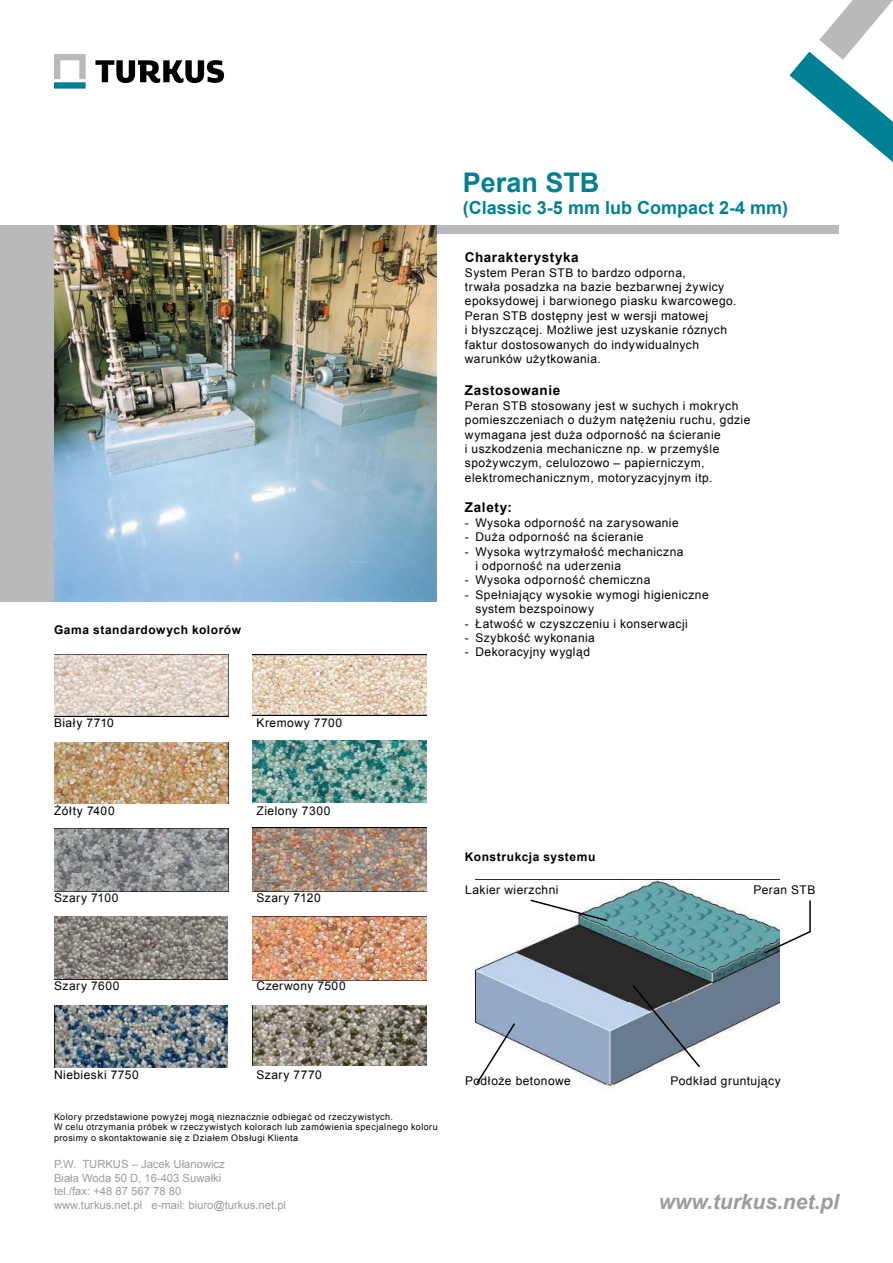
<style>
.page{position:relative;width:893px;height:1263px;background:#fff}
.page>*{position:absolute;margin:0;border:0;box-sizing:border-box;transform-origin:0 0}
.t1{font:700 27px "Arial";color:#008193}
.t2{font:italic 700 21px "Arial";color:#9c9d9f}
.t3{font:700 18px "Arial";color:#008193}
.t4{font:700 13.5px "Arial";letter-spacing:.04em;color:#000}
.t5{font:12px/14.4px "Arial";letter-spacing:.04em;color:#000}
.t6{font:700 12px "Arial";letter-spacing:.045em;color:#000}
.t7{font:12px "Arial";letter-spacing:.06em;color:#000}
.t8{font:11.25px/13.5px "Arial";color:#9c9d9f}
.t9{font:9px/10.8px "Arial";letter-spacing:.05em;color:#000}
</style>
<div class="page">
<svg style="left:95px;top:60px;width:129px;height:24px"></svg>
<div style="left:54px;top:82px;width:32px;height:7px;background:#008193"></div>
<svg style="left:54px;top:54px;width:32px;height:25px"></svg>
<svg style="left:789px;top:0;width:104px;height:162px"></svg>
<img style="left:476px;top:880px;width:304px;height:208px">
<div style="left:0;top:225px;width:54px;height:377px;background:#b8b9bb"></div>
<div style="left:437px;top:225px;width:402px;height:9px;background:#b8b9bb"></div>
<svg style="left:529px;top:898px;width:80px;height:24px"></svg>
<svg style="left:631px;top:983px;width:71px;height:86px;background:#6f7a88"></svg>
<svg style="left:475px;top:1021px;width:42px;height:64px"></svg>
<img style="left:54px;top:225px;width:383px;height:376px">
<svg style="left:763px;top:899px;width:48px;height:56px"></svg>
<img style="left:54px;top:655px;width:174px;height:61px">
<img style="left:252px;top:655px;width:175px;height:60px">
<img style="left:54px;top:742px;width:174px;height:61px">
<img style="left:252px;top:740px;width:175px;height:62px">
<img style="left:54px;top:829px;width:174px;height:62px">
<img style="left:252px;top:827px;width:175px;height:65px">
<img style="left:54px;top:917px;width:174px;height:62px">
<img style="left:252px;top:917px;width:175px;height:63px">
<img style="left:54px;top:1005px;width:174px;height:62px">
<img style="left:252px;top:1005px;width:174px;height:61px">
<p class="t6" style="left:54px;top:622px;width:189px">Gama standardowych kolorów</p>
<p class="t5" style="left:54px;top:716px;width:61px">Biały 7710</p>
<p class="t5" style="left:256px;top:716px;width:87px">Kremowy 7700</p>
<p class="t7" style="left:54px;top:803px;width:62px">Żółty 7400</p>
<p class="t5" style="left:256px;top:803px;width:75px">Zielony 7300</p>
<p class="t5" style="left:54px;top:890px;width:66px">Szary 7100</p>
<p class="t5" style="left:256px;top:890px;width:66px">Szary 7120</p>
<p class="t5" style="left:54px;top:979px;width:67px">Szary 7600</p>
<p class="t5" style="left:256px;top:979px;width:91px">Czerwony 7500</p>
<h1 class="t1" style="left:463px;top:165px;width:138px">Peran STB</h1>
<h3 class="t3" style="left:463px;top:196px;width:327px">(Classic 3-5 mm lub Compact 2-4 mm)</h3>
<p class="t4" style="left:465px;top:248px;width:115px">Charakterystyka</p>
<p class="t5" style="left:465px;top:265px;width:273px">System Peran STB to bardzo odporna,<br>trwała posadzka na bazie bezbarwnej żywicy epoksydowej i barwionego piasku kwarcowego.<br>Peran STB dostępny jest w wersji matowej<br>i błyszczącej. Możliwe jest uzyskanie róznych faktur dostosowanych do indywidualnych warunków użytkowania.</p>
<p class="t4" style="left:465px;top:382px;width:97px">Zastosowanie</p>
<p class="t5" style="left:465px;top:398px;width:287px">Peran STB stosowany jest w suchych i mokrych pomieszczeniach o dużym natężeniu ruchu, gdzie wymagana jest duża odporność na ścieranie<br>i uszkodzenia mechaniczne np. w przemyśle spożywczym, celulozowo – papierniczym, elektromechanicznym, motoryzacyjnym itp.</p>
<p class="t4" style="left:465px;top:499px;width:49px">Zalety:</p>
<p class="t5" style="left:465px;top:515px;width:215px">- Wysoka odporność na zarysowanie</p>
<p class="t5" style="left:465px;top:530px;width:180px">- Duża odporność na ścieranie</p>
<p class="t5" style="left:475px;top:544px;width:210px;text-indent:-10px">- Wysoka wytrzymałość mechaniczna i odporność na uderzenia</p>
<p class="t5" style="left:465px;top:573px;width:187px">- Wysoka odporność chemiczna</p>
<p class="t5" style="left:475px;top:587px;width:235px;text-indent:-10px">- Spełniający wysokie wymogi higieniczne system bezspoinowy</p>
<p class="t5" style="left:465px;top:616px;width:224px">- Łatwość w czyszczeniu i konserwacji</p>
<p class="t5" style="left:465px;top:631px;width:132px">- Szybkość wykonania</p>
<p class="t5" style="left:465px;top:645px;width:127px">- Dekoracyjny wygląd</p>
<p class="t6" style="left:465px;top:849px;width:132px">Konstrukcja systemu</p>
<p class="t5" style="left:465px;top:882px;width:95px">Lakier wierzchni</p>
<p class="t5" style="left:753px;top:882px;width:64px">Peran STB</p>
<p class="t5" style="left:54px;top:1067px;width:86px">Niebieski 7750</p>
<p class="t5" style="left:256px;top:1067px;width:67px">Szary 7770</p>
<p class="t9" style="left:54px;top:1111px;width:385px">Kolory przedstawione powyżej mogą nieznacznie odbiegać od rzeczywistych.<br>W celu otrzymania próbek w rzeczywistych kolorach lub zamówienia specjalnego koloru prosimy o skontaktowanie się z Działem Obsługi Klienta</p>
<p class="t8" style="left:54px;top:1158px;width:234px">P.W. TURKUS – Jacek Ułanowicz<br>Biała Woda 50 D, 16-403 Suwałki<br>tel./fax: +48 87 567 78 80<br>www.turkus.net.pl e-mail: biuro@turkus.net.pl</p>
<p class="t5" style="left:465px;top:1073px;width:107px">Podłoże betonowe</p>
<p class="t5" style="left:670px;top:1073px;width:112px">Podkład gruntujący</p>
<h2 class="t2" style="left:659px;top:1188px;width:182px">www.turkus.net.pl</h2>
</div>
